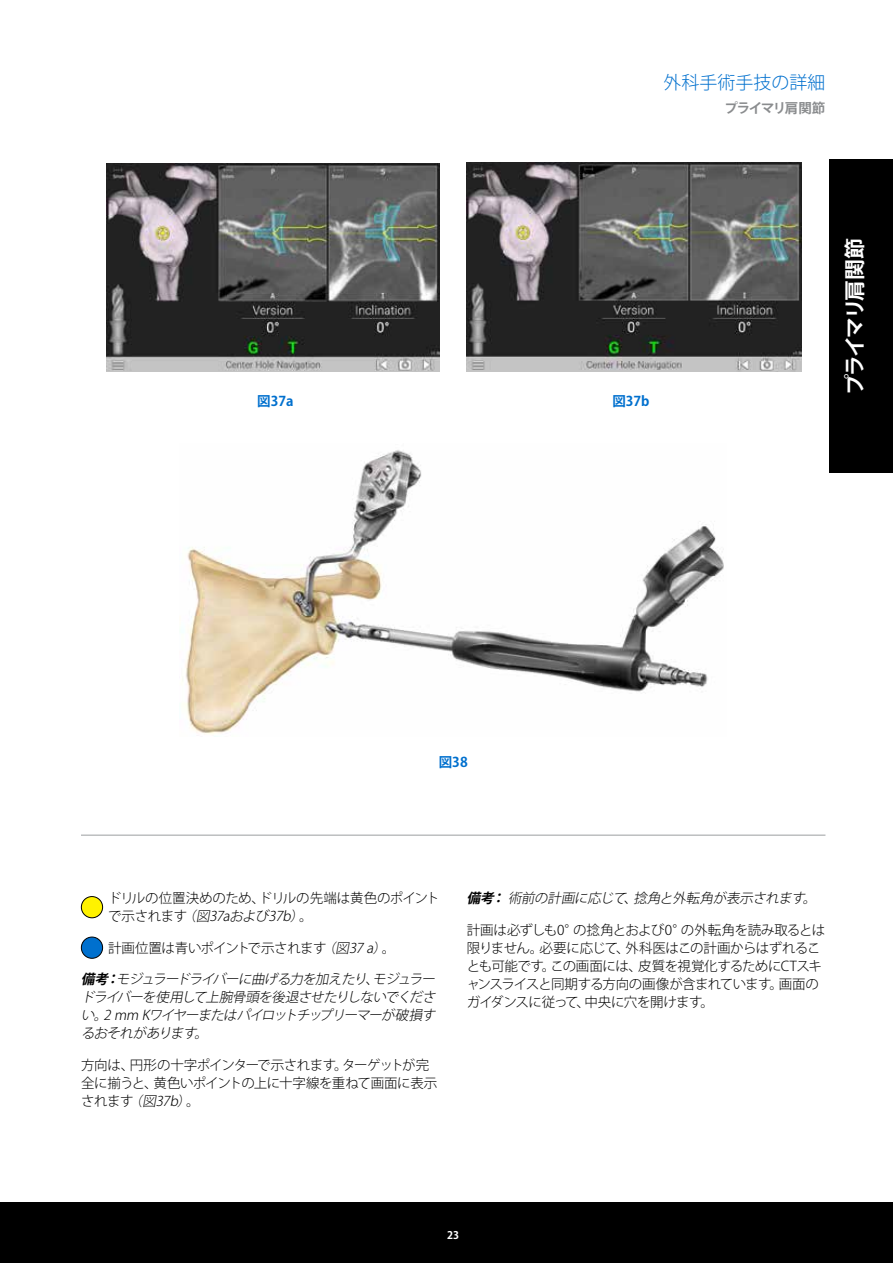
<style>
.page{position:relative;width:893px;height:1263px;background:#fff}
.page>*{position:absolute;margin:0;border:0;box-sizing:border-box;transform-origin:0 0}
.t1{font:700 21px "Koz Go Pro";letter-spacing:-.09em;color:#fff}
.t2{font:300 18px "Koz Go Pro";color:#0070ce}
.t3{font:300 13.5px/18px "Koz Go Pro";letter-spacing:-.035em;color:#000}
.t4{font:italic 300 13.5px/18px "Koz Go Pro";color:#000;text-align:justify}
.t5{font:700 13.5px "Koz Go Pro";color:#0070ce}
.t6{font:700 13.5px "Koz Go Pro";letter-spacing:-.09em;color:#8a8c8e}
.t7{font:700 10.5px "Koz Go Pro";color:#fff}
.s1{font-style:italic}
.s2{font-weight:700}
</style>
<div class="page">
<div style="left:0;top:1202px;width:893px;height:61px;background:#000"></div>
<hr style="left:81px;top:834px;width:744px;height:2px;background:#bcbec0">
<div style="left:829px;top:159px;width:64px;height:313px;background:#000"></div>
<img style="left:182px;top:450px;width:542px;height:287px">
<img style="left:467px;top:163px;width:334px;height:209px">
<img style="left:106px;top:164px;width:334px;height:208px">
<div style="left:81px;top:896px;width:22px;height:22px;background:#fff200;border-radius:50%"></div>
<div style="left:81px;top:896px;width:22px;height:22px;border:1px solid #000;border-radius:50%"></div>
<div style="left:81px;top:937px;width:22px;height:21px;background:#0070ce;border-radius:50%"></div>
<div style="left:81px;top:937px;width:22px;height:22px;border:1px solid #000;border-radius:50%"></div>
<h2 class="t2" style="left:663px;top:70px;width:164px">外科手術手技の詳細</h2>
<p class="t6" style="left:724px;top:99px;width:102px">プライマリ肩関節</p>
<p class="t5" style="left:257px;top:392px;width:38px">図37a</p>
<p class="t5" style="left:612px;top:392px;width:39px">図37b</p>
<h1 class="t1" style="left:841px;top:395px;width:159px;rotate:-90deg">プライマリ肩関節</h1>
<p class="t5" style="left:439px;top:753px;width:30px">図38</p>
<p class="t3" style="left:108px;top:889px;width:333px">ドリルの位置決めのため、ドリルの先端は黄色のポイントで示されます<span class="s1">（図37aおよび37b）</span>。</p>
<p class="t3" style="left:108px;top:939px;width:289px">計画位置は青いポイントで示されます<span class="s1">（図37 a）</span>。</p>
<p class="t4" style="left:81px;top:970px;width:359px"><span class="s2">備考：</span>モジュラードライバーに曲げる力を加えたり、モジュラードライバーを使用して上腕骨頭を後退させたりしないでください。2 mm Kワイヤーまたはパイロットチップリーマーが破損するおそれがあります。</p>
<p class="t3" style="left:81px;top:1056px;width:358px">方向は、円形の十字ポインターで示されます。ターゲットが完全に揃うと、黄色いポイントの上に十字線を重ねて画面に表示されます<span class="s1">（図37b）</span>。</p>
<p class="t4" style="left:467px;top:889px;width:354px"><span class="s2">備考：</span> 術前の計画に応じて、捻角と外転角が表示されます。</p>
<p class="t3" style="left:467px;top:921px;width:360px">計画は必ずしも0°の捻角とおよび0°の外転角を読み取るとは限りません。必要に応じて、外科医はこの計画からはずれることも可能です。この画面には、皮質を視覚化するためにCTスキャンスライスと同期する方向の画像が含まれています。画面のガイダンスに従って、中央に穴を開けます。</p>
<p class="t7" style="left:447px;top:1228px;width:14px">23</p>
</div>
